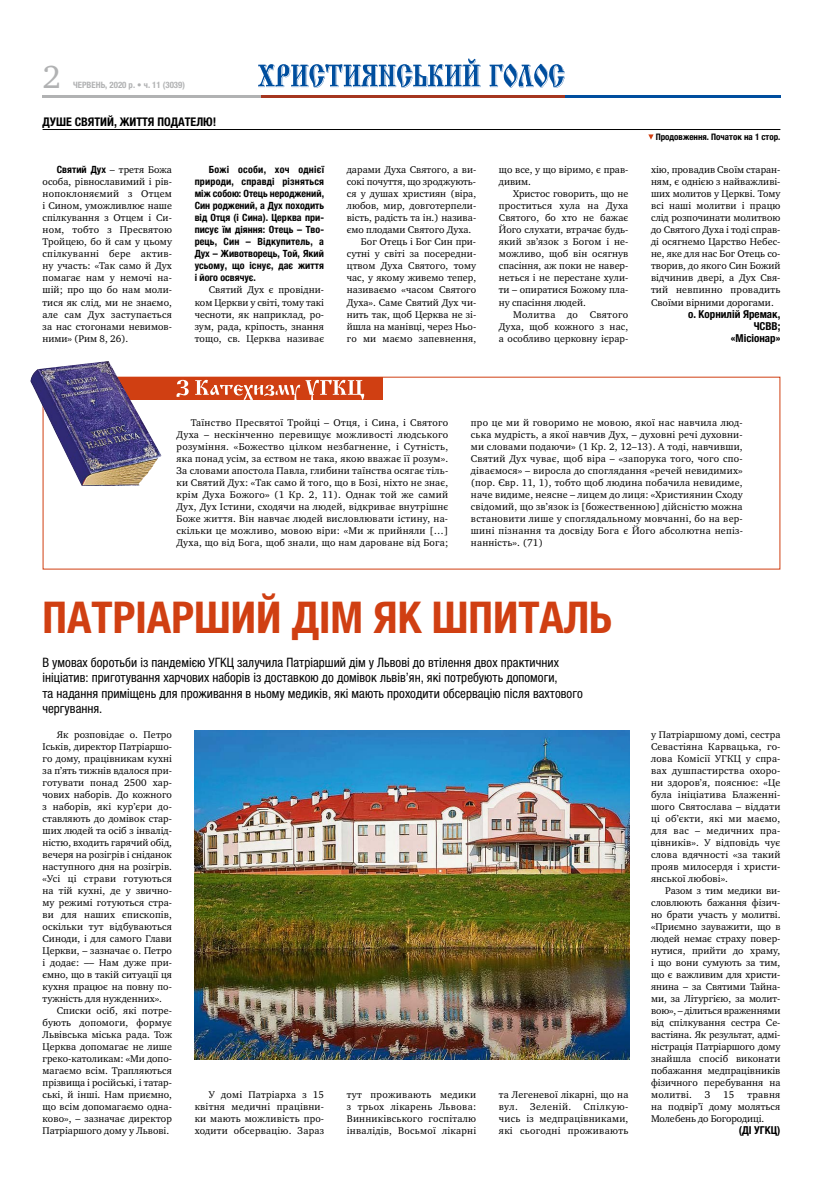
<style>
.page{position:relative;width:823px;height:1191px;background:#fff}
.page>*{position:absolute;margin:0;border:0;box-sizing:border-box;transform-origin:0 0}
.t1{font:700 condensed 44px "Helvetica Neue LTCYR";color:#d03f12}
.t2{font:32.8px "Charter C";color:#b1b2b3}
.t3{font:condensed 13px/15.6px "Helvetica Neue LTCYR";color:#000}
.t4{font:700 condensed 12px "Helvetica Neue LTCYR";color:#000}
.t5{font:700 condensed 11px/12px "Helvetica Neue LTCYR";color:#000;text-align:right}
.t6{font:10px/12px "Charter C";letter-spacing:.01em;color:#000;text-align:justify}
.t7{font:700 condensed 10px/12px "Helvetica Neue LTCYR";color:#000;text-align:justify}
.t8{font:700 condensed 9px "Helvetica Neue LTCYR";color:#000}
.t9{font:700 condensed 8.8px "Helvetica Neue LTCYR";color:#b1b2b3}
.s1{font-family:"Helvetica Neue LTCYR";font-weight:700;font-stretch:condensed}
</style>
<div class="page">
<hr style="left:43px;top:95px;width:737px;height:3px;background:#004e9e">
<hr style="left:43px;top:95px;width:326px;height:3px;background:#b1b2b3">
<hr style="left:261px;top:95px;width:303px;height:3px;background:#a5361f">
<svg style="left:258px;top:58px;width:306px;height:30px"></svg>
<hr style="left:43px;top:129px;width:737px;height:1px;background:#000">
<svg style="left:648px;top:134px;width:5px;height:6px"></svg>
<div style="left:69px;top:377px;width:313px;height:22px;background:#d03f12"></div>
<img style="left:30px;top:361px;width:131px;height:125px">
<svg style="left:176px;top:380px;width:188px;height:20px"></svg>
<img style="left:194px;top:730px;width:435px;height:329px">
<h2 class="t2" style="left:43px;top:59px;width:20px">2</h2>
<p class="t9" style="left:73px;top:80px;width:113px">ЧЕРВЕНЬ, 2020 р. • ч. 11 (3039)</p>
<p class="t4" style="left:43px;top:115px;width:175px">ДУШЕ СВЯТИЙ, ЖИТТЯ ПОДАТЕЛЮ!</p>
<p class="t6" style="left:43px;top:164px;width:131px;text-indent:14px"><span class="s1">Святий Дух</span> – третя Божа особа, рівнославимий і рів&shy;нопоклоняємий з Отцем і Сином, уможливлює наше спілкування з Отцем і Си&shy;ном, тобто з Пресвятою Тройцею, бо й сам у цьому спілкуванні бере актив&shy;ну участь: «Так само й Дух помагає нам у немочі на&shy;шій; про що бо нам моли&shy;тися як слід, ми не знаємо, але сам Дух заступається за нас стогонами невимов&shy;ними» (Рим 8, 26).</p>
<p class="t7" style="left:194px;top:164px;width:131px;text-indent:14px">Божі особи, хоч однієї природи, справді різняться між собою: Отець нероджений, Син роджений, а Дух походить від Отця (і Сина). Церква при&shy;писує їм діяння: Отець – Тво&shy;рець, Син – Відкупитель, а Дух – Животворець, Той, Який усьому, що існує, дає життя і його освячує.</p>
<p class="t6" style="left:194px;top:284px;width:131px;text-indent:14px">Святий Дух є провідни&shy;ком Церкви у світі, тому такі чесноти, як наприклад, ро&shy;зум, рада, кріпость, знання тощо, св. Церква називає</p>
<p class="t6" style="left:346px;top:164px;width:131px">дарами Духа Святого, а ви-</p>
<p class="t6" style="left:346px;top:176px;width:131px">сокі почуття, що зроджують-</p>
<p class="t6" style="left:346px;top:188px;width:131px">ся у душах християн (віра,</p>
<p class="t6" style="left:346px;top:200px;width:131px">любов, мир, довготерпели-</p>
<p class="t6" style="left:346px;top:212px;width:131px">вість, радість та ін.) назива-</p>
<p class="t6" style="left:346px;top:224px;width:126px">ємо плодами Святого Духа.</p>
<p class="t6" style="left:361px;top:236px;width:117px">Бог Отець і Бог Син при-</p>
<p class="t6" style="left:346px;top:248px;width:131px">сутні у світі за посередни-</p>
<p class="t6" style="left:346px;top:260px;width:131px">цтвом Духа Святого, тому</p>
<p class="t6" style="left:346px;top:272px;width:131px">час, у якому живемо тепер,</p>
<p class="t6" style="left:346px;top:284px;width:131px">називаємо «часом Святого</p>
<p class="t6" style="left:346px;top:296px;width:131px">Духа». Саме Святий Дух чи-</p>
<p class="t6" style="left:346px;top:308px;width:131px">нить так, щоб Церква не зі-</p>
<p class="t6" style="left:346px;top:320px;width:131px">йшла на манівці, через Ньо-</p>
<p class="t6" style="left:346px;top:332px;width:131px">го ми маємо запевнення,</p>
<p class="t6" style="left:498px;top:164px;width:131px">що все, у що віримо, є прав&shy;дивим.</p>
<p class="t6" style="left:498px;top:188px;width:131px;text-indent:14px">Христос говорить, що не проститься хула на Духа Святого, бо хто не бажає Його слухати, втрачає будь&shy;який зв’язок з Богом і не&shy;можливо, щоб він осягнув спасіння, аж поки не навер&shy;неться і не перестане хули&shy;ти – опиратися Божому пла&shy;ну спасіння людей.</p>
<p class="t6" style="left:498px;top:308px;width:131px;text-indent:14px">Молитва до Святого Духа, щоб кожного з нас, а особливо церковну ієрар-</p>
<p class="t8" style="left:655px;top:133px;width:126px">Продовження. Початок на 1 стор.</p>
<p class="t6" style="left:650px;top:164px;width:131px">хію, провадив Своїм старан&shy;ням, є однією з найважливі&shy;ших молитов у Церкві. Тому всі наші молитви і працю слід розпочинати молитвою до Святого Духа і тоді справ&shy;ді осягнемо Царство Небес&shy;не, яке для нас Бог Отець со&shy;творив, до якого Син Божий відчинив двері, а Дух Свя&shy;тий невпинно провадить Своїми вірними дорогами.</p>
<p class="t5" style="left:687px;top:308px;width:94px">о. Корнилій Яремак,<br>ЧСВВ;<br>«Місіонар»</p>
<p class="t6" style="left:176px;top:416px;width:273px;text-indent:14px">Таїнство Пресвятої Тройці – Отця, і Сина, і Святого Духа – нескінченно перевищує можливості людського розуміння. «Божество цілком незбагненне, і Сутність, яка понад усім, за єством не така, якою вважає її розум».<br>За словами апостола Павла, глибини таїнства осягає тіль&shy;ки Святий Дух: «Так само й того, що в Бозі, ніхто не знає, крім Духа Божого» (1 Кр. 2, 11). Однак той же самий Дух, Дух Істини, сходячи на людей, відкриває внутрішнє Боже життя. Він навчає людей висловлювати істину, на&shy;скільки це можливо, мовою віри: «Ми ж прийняли […] Духа, що від Бога, щоб знали, що нам дароване від Бога;</p>
<p class="t6" style="left:470px;top:416px;width:273px">про це ми й говоримо не мовою, якої нас навчила люд&shy;ська мудрість, а якої навчив Дух, – духовні речі духовни&shy;ми словами подаючи» (1 Кр. 2, 12–13). А тоді, навчивши, Святий Дух чуває, щоб віра – «запорука того, чого спо&shy;діваємося» – виросла до споглядання «речей невидимих» (пор. Євр. 11, 1), тобто щоб людина побачила невидиме, наче видиме, неясне – лицем до лиця: «Християнин Сходу свідомий, що зв’язок із [божественною] дійсністю можна встановити лише у споглядальному мовчанні, бо на вер&shy;шині пізнання та досвіду Бога є Його абсолютна непіз&shy;нанність». (71)</p>
<h1 class="t1" style="left:43px;top:602px;width:571px">ПАТРІАРШИЙ ДІМ ЯК ШПИТАЛЬ</h1>
<p class="t3" style="left:42px;top:655px;width:541px">В умовах боротьби із пандемією УГКЦ залучила Патріарший дім у Львові до втілення двох практичних ініціатив: приготування харчових наборів із доставкою до домівок львів’ян, які потребують допомоги,<br>та надання приміщень для проживання в ньому медиків, які мають проходити обсервацію після вахтового чергування.</p>
<p class="t6" style="left:43px;top:728px;width:131px;text-indent:14px">Як розповідає о. Петро Іськів, директор Патріаршо&shy;го дому, працівникам кухні за п’ять тижнів вдалося при&shy;готувати понад 2500 хар&shy;чових наборів. До кожного з наборів, які кур’єри до&shy;ставляють до домівок стар&shy;ших людей та осіб з інвалід&shy;ністю, входить гарячий обід, вечеря на розігрів і сніданок наступного дня на розігрів. «Усі ці страви готуються на тій кухні, де у звично&shy;му режимі готуються стра&shy;ви для наших єпископів, оскільки тут відбуваються Синоди, і для самого Глави Церкви, – зазначає о. Петро і додає: –– Нам дуже при&shy;ємно, що в такій ситуації ця кухня працює на повну по&shy;тужність для нужденних».</p>
<p class="t6" style="left:43px;top:1004px;width:131px;text-indent:14px">Списки осіб, які потре&shy;бують допомоги, формує Львівська міська рада. Тож Церква допомагає не лише греко-католикам: «Ми допо&shy;магаємо всім. Трапляються прізвища і російські, і татар&shy;ські, й інші. Нам приємно, що всім допомагаємо одна&shy;ково», – зазначає директор Патріаршого дому у Львові.</p>
<p class="t6" style="left:194px;top:1088px;width:131px;text-indent:14px">У домі Патріарха з 15 квітня медичні працівни&shy;ки мають можливість про&shy;ходити обсервацію. Зараз</p>
<p class="t6" style="left:346px;top:1088px;width:131px">тут проживають медики з трьох лікарень Львова:<br>Винниківського госпіталю інвалідів, Восьмої лікарні</p>
<p class="t6" style="left:498px;top:1088px;width:131px">та Легеневої лікарні, що на вул. Зеленій. Спілкую&shy;чись із медпрацівниками, які сьогодні проживають</p>
<p class="t6" style="left:650px;top:728px;width:131px">у Пат ріаршому домі, сестра Севастіяна Карвацька, го&shy;лова Комісії УГКЦ у спра&shy;вах душпастирства охоро&shy;ни здоров’я, пояснює: «Це була ініціатива Блаженні&shy;шого Святослава – віддати ці об’єкти, які ми маємо, для вас – медичних пра&shy;цівників». У відповідь чує слова вдячності «за такий прояв милосердя і христи&shy;янської любові».</p>
<p class="t6" style="left:650px;top:884px;width:131px;text-indent:14px">Разом з тим медики ви&shy;словлюють бажання фізич&shy;но брати участь у молитві. «Приємно зауважити, що в людей немає страху повер&shy;нутися, прийти до храму, і що вони сумують за тим, що є важливим для христи&shy;янина – за Святими Тайна&shy;ми, за Літургією, за молит&shy;вою», – ділиться враженнями від спілкування сестра Се&shy;вастіяна. Як результат, адмі&shy;ністрація Патріаршого дому знайшла спосіб виконати побажання медпрацівників фізичного перебування на молитві.</p>
<p class="t6" style="left:704px;top:1088px;width:7px">З</p>
<p class="t6" style="left:722px;top:1088px;width:13px">15</p>
<p class="t6" style="left:650px;top:1088px;width:131px;text-indent:96px">травня на подвір’ї дому моляться Молебень до Бо городиці.</p>
<p class="t5" style="left:738px;top:1124px;width:43px">(ДІ УГКЦ)</p>
</div>
